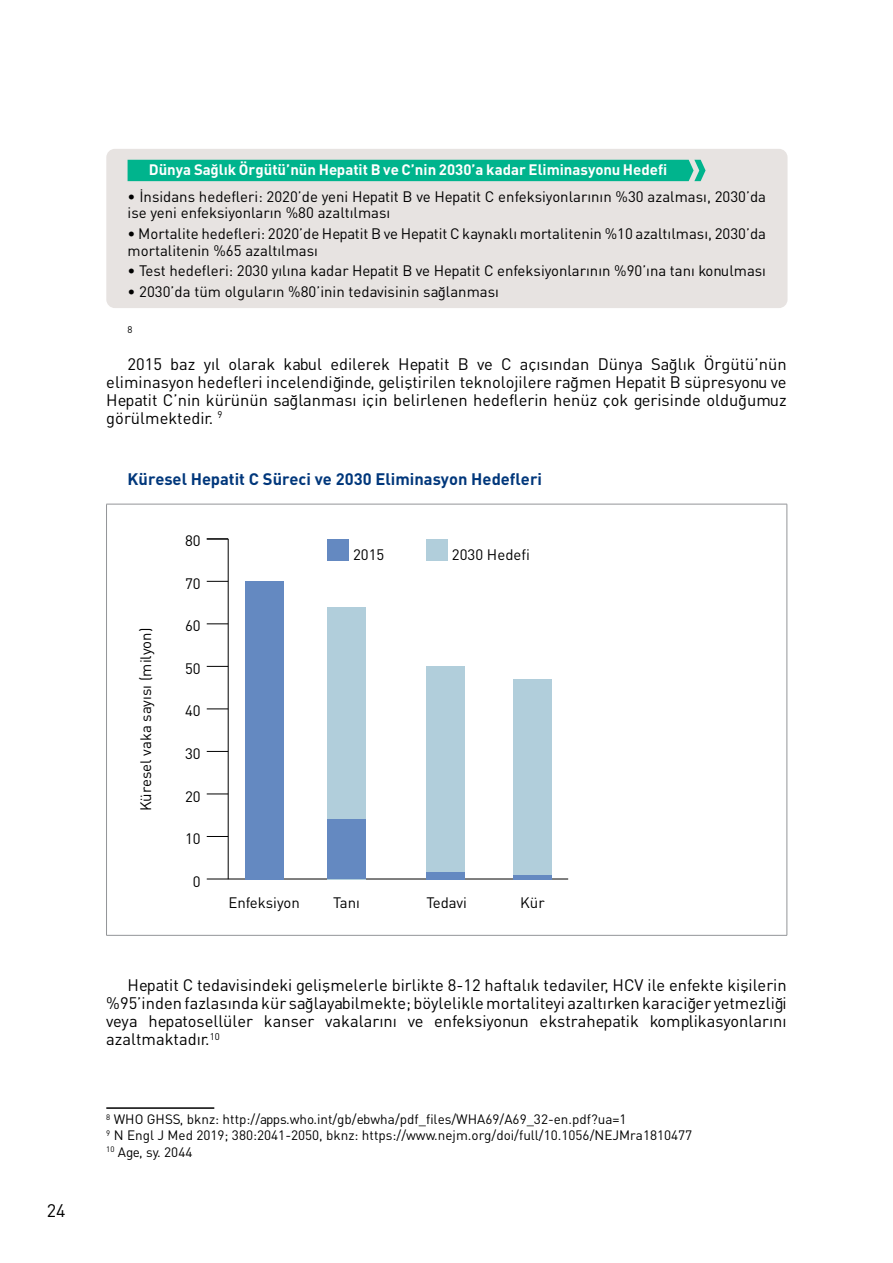
<style>
.page{position:relative;width:893px;height:1263px;background:#fff}
.page>*{position:absolute;margin:0;border:0;box-sizing:border-box;transform-origin:0 0}
.t1{font:18px "DIN Tr";color:#000}
.t2{font:16.5px/18px "DIN Tr";color:#000;text-align:justify}
.t3{font:16.5px "DINT Bold Tr";color:#00377b}
.t4{font:15px/16.5px "DIN Tr";color:#000}
.t5{font:15px "DINT Bold Tr";color:#fff}
.t6{font:13.5px/16.2px "DIN Tr";color:#000}
.t7{font:9.6px "DIN Tr";color:#000}
</style>
<div class="page">
<div style="left:106px;top:149px;width:681px;height:159px;background:#e7e3e1;border-radius:9px"></div>
<div style="left:128px;top:160px;width:578px;height:21px;background:#00b48d"></div>
<hr style="left:106px;top:504px;width:681px;height:1px;background:#939598">
<hr style="left:106px;top:504px;width:1px;height:431px;background:#939598">
<hr style="left:787px;top:504px;width:1px;height:431px;background:#939598">
<hr style="left:106px;top:935px;width:681px;height:1px;background:#939598">
<hr style="left:228px;top:539px;width:1px;height:340px;background:#000">
<hr style="left:207px;top:879px;width:361px;height:1px;background:#000">
<svg style="left:207px;top:836px;width:21px;height:1px"></svg>
<svg style="left:207px;top:794px;width:21px;height:1px"></svg>
<svg style="left:207px;top:751px;width:21px;height:1px"></svg>
<svg style="left:207px;top:709px;width:21px;height:1px"></svg>
<svg style="left:207px;top:666px;width:21px;height:1px"></svg>
<svg style="left:207px;top:624px;width:21px;height:1px"></svg>
<svg style="left:207px;top:581px;width:21px;height:1px"></svg>
<svg style="left:207px;top:538px;width:21px;height:2px"></svg>
<div style="left:245px;top:581px;width:38px;height:298px;background:#6489c1"></div>
<div style="left:327px;top:539px;width:22px;height:21px;background:#6489c1"></div>
<div style="left:426px;top:539px;width:22px;height:21px;background:#b1cedb"></div>
<div style="left:327px;top:607px;width:39px;height:272px;background:#b1cedb"></div>
<div style="left:426px;top:666px;width:39px;height:213px;background:#b1cedb"></div>
<div style="left:513px;top:679px;width:39px;height:200px;background:#b1cedb"></div>
<div style="left:327px;top:820px;width:39px;height:59px;background:#6489c1"></div>
<div style="left:426px;top:872px;width:39px;height:7px;background:#6489c1"></div>
<hr style="left:513px;top:875px;width:39px;height:4px;background:#6489c1">
<hr style="left:106px;top:1107px;width:108px;height:2px;background:#000">
<p class="t1" style="left:47px;top:1199px;width:20px">24</p>
<p class="t5" style="left:149px;top:160px;width:520px">Dünya Sağlık Örgütü’nün Hepatit B ve C’nin 2030’a kadar Eliminasyonu Hedefi</p>
<p class="t4" style="left:128px;top:188px;width:640px">• İnsidans hedefleri: 2020’de yeni Hepatit B ve Hepatit C enfeksiyonlarının %30 azalması, 2030’da ise yeni enfeksiyonların %80 azaltılması</p>
<p class="t4" style="left:128px;top:225px;width:640px">• Mortalite hedefleri: 2020’de Hepatit B ve Hepatit C kaynaklı mortalitenin %10 azaltılması, 2030’da mortalitenin %65 azaltılması</p>
<p class="t4" style="left:128px;top:262px;width:640px">• Test hedefleri: 2030 yılına kadar Hepatit B ve Hepatit C enfeksiyonlarının %90’ına tanı konulması</p>
<p class="t4" style="left:128px;top:283px;width:373px">• 2030’da tüm olguların %80’inin tedavisinin sağlanması</p>
<p class="t7" style="left:128px;top:324px;width:7px">8</p>
<p class="t2" style="left:106px;top:354px;width:682px;text-indent:21px">2015 baz yıl olarak kabul edilerek Hepatit B ve C açısından Dünya Sağlık Örgütü’nün eliminasyon hedefleri incelendiğinde, geliştirilen teknolojilere rağmen Hepatit B süpresyonu ve Hepatit C’nin kürünün sağlanması için belirlenen hedeflerin henüz çok gerisinde olduğumuz görülmektedir. <sup>9</sup></p>
<p class="t3" style="left:128px;top:468px;width:416px">Küresel Hepatit C Süreci ve 2030 Eliminasyon Hedefleri</p>
<p class="t4" style="left:137px;top:811px;width:185px;rotate:-90deg">Küresel vaka sayısı (milyon)</p>
<p class="t4" style="left:185px;top:532px;width:17px">80</p>
<p class="t4" style="left:185px;top:575px;width:17px">70</p>
<p class="t4" style="left:185px;top:617px;width:17px">60</p>
<p class="t4" style="left:185px;top:660px;width:17px">50</p>
<p class="t4" style="left:185px;top:702px;width:17px">40</p>
<p class="t4" style="left:185px;top:745px;width:17px">30</p>
<p class="t4" style="left:185px;top:788px;width:17px">20</p>
<p class="t4" style="left:185px;top:830px;width:17px">10</p>
<p class="t4" style="left:193px;top:873px;width:9px">0</p>
<p class="t4" style="left:228px;top:894px;width:73px">Enfeksiyon</p>
<p class="t4" style="left:353px;top:546px;width:33px">2015</p>
<p class="t4" style="left:452px;top:546px;width:80px">2030 Hedefi</p>
<p class="t4" style="left:333px;top:894px;width:28px">Tanı</p>
<p class="t4" style="left:426px;top:894px;width:42px">Tedavi</p>
<p class="t4" style="left:520px;top:894px;width:26px">Kür</p>
<p class="t2" style="left:106px;top:976px;width:682px;text-indent:21px">Hepatit C tedavisindeki gelişmelerle birlikte 8-12 haftalık tedaviler, HCV ile enfekte kişilerin %95’inden fazlasında kür sağlayabilmekte; böylelikle mortaliteyi azaltırken karaciğer yetmezliği veya hepatosellüler kanser vakalarını ve enfeksiyonun ekstrahepatik komplikasyonlarını azaltmaktadır.<sup>10</sup></p>
<p class="t6" style="left:106px;top:1111px;width:587px"><sup>8</sup> WHO GHSS, bknz: http://apps.who.int/gb/ebwha/pdf_files/WHA69/A69_32-en.pdf?ua=1<br><sup>9</sup> N Engl J Med 2019; 380:2041-2050, bknz: https://www.nejm.org/doi/full/10.1056/NEJMra1810477<br><sup>10</sup> Age, sy. 2044</p>
</div>
